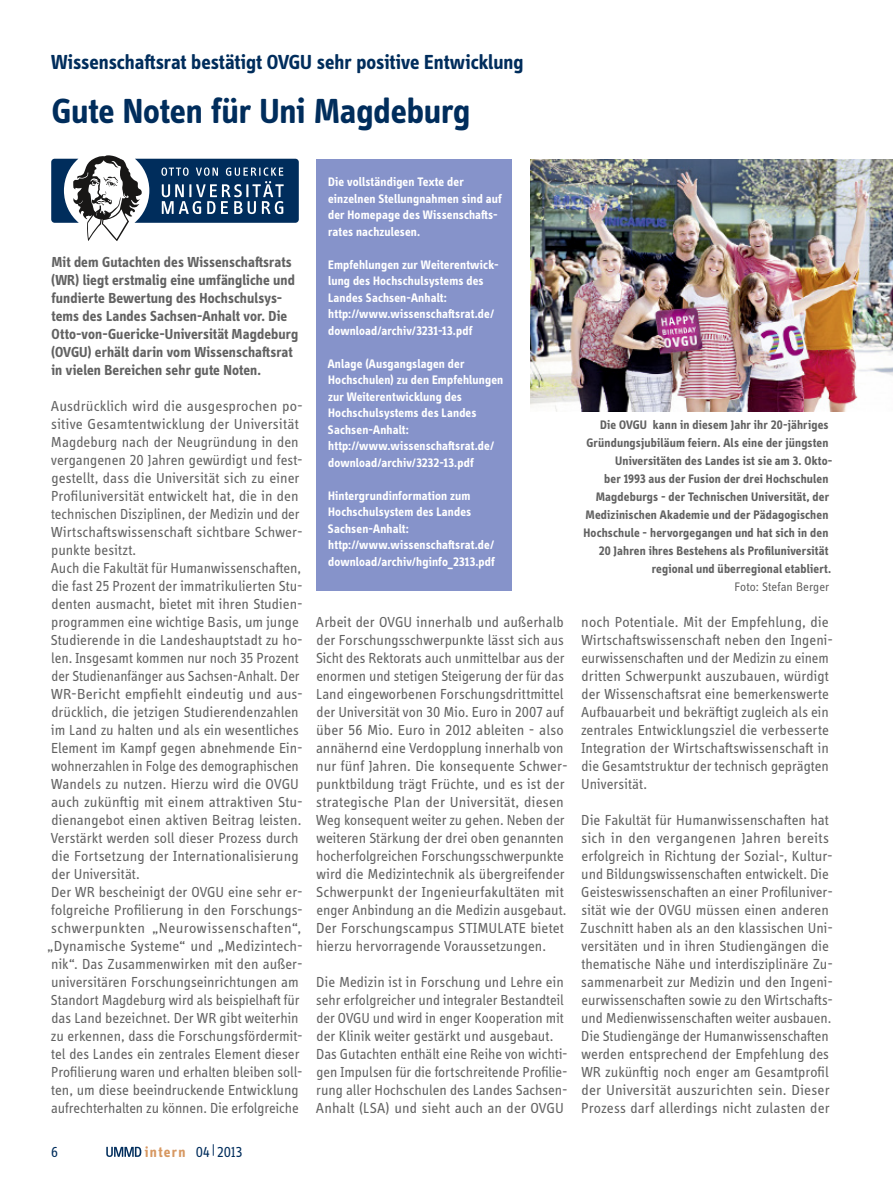
<style>
.page{position:relative;width:893px;height:1191px;background:#fff}
.page>*{position:absolute;margin:0;border:0;box-sizing:border-box;transform-origin:0 0}
.t1{font:700 36px "Info Display OT";letter-spacing:-.005em;color:#002d5c}
.t2{font:700 21px "Info Display OT";letter-spacing:-.005em;color:#002d5c}
.t3{font:15px/18px "Info Display OT";color:#626262}
.t4{font:700 15px/18px "Info Display OT";letter-spacing:.005em;color:#626262}
.t5{font:15px "Info Display OT";letter-spacing:.01em;color:#002d5c}
.t6{font:700 12.75px/16.5px "Info Display OT";letter-spacing:.015em;color:#fff}
.t7{font:700 12.75px "Info Display OT";letter-spacing:.015em;color:#626262}
.t8{font:12.75px "Info Display OT";letter-spacing:.01em;color:#626262}
.s1{font-weight:700;color:#d79862}
</style>
<div class="page">
<div style="left:316px;top:159px;width:196px;height:431px;background:#8693ca"></div>
<img style="left:530px;top:159px;width:363px;height:252px">
<svg style="left:51px;top:155px;width:248px;height:86px"></svg>
<svg style="left:106px;top:1146px;width:35px;height:11px"></svg>
<h2 class="t2" style="left:51px;top:49px;width:474px">Wissenschaftsrat bestätigt OVGU sehr positive Entwicklung</h2>
<h1 class="t1" style="left:52px;top:89px;width:420px">Gute Noten für Uni Magdeburg</h1>
<p class="t4" style="left:51px;top:253px;width:248px">Mit dem Gutachten des Wissenschaftsrats (WR) liegt erstmalig eine umfängliche und fundierte Bewertung des Hochschulsys&shy;tems des Landes Sachsen-Anhalt vor. Die Otto-von-Guericke-Universität Magdeburg (OVGU) erhält darin vom Wissenschaftsrat in vielen Bereichen sehr gute Noten.</p>
<p class="t3" style="left:47px;top:397px;width:257px">Ausdrücklich wird die ausgesprochen po&shy;sitive Gesamtentwicklung der Universität Magdeburg nach der Neugründung in den vergangenen 20 Jahren gewürdigt und fest&shy;gestellt, dass die Universität sich zu einer Profiluniversität entwickelt hat, die in den technischen Disziplinen, der Medizin und der Wirtschaftswissenschaft sichtbare Schwer&shy;punkte besitzt.<br>Auch die Fakultät für Humanwissenschaften, die fast 25 Prozent der immatrikulierten Stu&shy;denten ausmacht, bietet mit ihren Studien&shy;programmen eine wichtige Basis, um junge Studierende in die Landeshauptstadt zu ho&shy;len. Insgesamt kommen nur noch 35 Prozent der Studienanfänger aus Sachsen-Anhalt. Der WR-Bericht empfiehlt eindeutig und aus&shy;drücklich, die jetzigen Studierendenzahlen im Land zu halten und als ein wesentliches Element im Kampf gegen abnehmende Ein&shy;wohnerzahlen in Folge des demographischen Wandels zu nutzen. Hierzu wird die OVGU auch zukünftig mit einem attraktiven Stu&shy;dienangebot einen aktiven Beitrag leisten.<br>Verstärkt werden soll dieser Prozess durch die Fortsetzung der Internationalisierung der Universität.<br>Der WR bescheinigt der OVGU eine sehr er&shy;folgreiche Profilierung in den Forschungs&shy;schwerpunkten „Neurowissenschaften“, „Dynamische Systeme“ und „Medizintech&shy;nik“. Das Zusammenwirken mit den außer&shy;universitären Forschungseinrichtungen am Standort Magdeburg wird als beispielhaft für das Land bezeichnet. Der WR gibt weiterhin zu erkennen, dass die Forschungsfördermit&shy;tel des Landes ein zentrales Element dieser Profilierung waren und erhalten bleiben soll&shy;ten, um diese beeindruckende Entwicklung aufrechterhalten zu können. Die erfolgreiche</p>
<p class="t5" style="left:51px;top:1143px;width:8px">6</p>
<p class="t5" style="left:145px;top:1143px;width:99px"><span class="s1">intern</span> 04|2013</p>
<p class="t6" style="left:328px;top:173px;width:175px">Die vollständigen Texte der einzelnen Stellungnahmen sind auf der Homepage des Wissenschafts&shy;rates nachzulesen.</p>
<p class="t6" style="left:328px;top:256px;width:172px">Empfehlungen zur Weiterentwick&shy;lung des Hochschulsystems des<br>Landes Sachsen-Anhalt: http://www.wissenschaftsrat.de/ download/archiv/3231-13.pdf</p>
<p class="t6" style="left:328px;top:355px;width:177px">Anlage (Ausgangslagen der<br>Hochschulen) zu den Empfehlungen zur Weiterentwicklung des<br>Hochschulsystems des Landes<br>Sachsen-Anhalt: http://www.wissenschaftsrat.de/ download/archiv/3232-13.pdf</p>
<p class="t6" style="left:328px;top:487px;width:168px">Hintergrundinformation zum<br>Hochschulsystem des Landes<br>Sachsen-Anhalt: http://www.wissenschaftsrat.de/ download/archiv/hginfo_2313.pdf</p>
<p class="t3" style="left:316px;top:613px;width:253px">Arbeit der OVGU innerhalb und außerhalb der Forschungsschwerpunkte lässt sich aus Sicht des Rektorats auch unmittelbar aus der enormen und stetigen Steigerung der für das Land eingeworbenen Forschungsdrittmittel der Universität von 30 Mio. Euro in 2007 auf über 56 Mio. Euro in 2012 ableiten - also annähernd eine Verdopplung innerhalb von nur fünf Jahren. Die konsequente Schwer&shy;punktbildung trägt Früchte, und es ist der strategische Plan der Universität, diesen Weg konsequent weiter zu gehen. Neben der weiteren Stärkung der drei oben genannten hocherfolgreichen Forschungsschwerpunkte wird die Medizintechnik als übergreifender Schwerpunkt der Ingenieurfakultäten mit enger Anbindung an die Medizin ausgebaut.<br>Der Forschungscampus STIMULATE bietet hierzu hervorragende Voraussetzungen.</p>
<p class="t3" style="left:316px;top:973px;width:253px">Die Medizin ist in Forschung und Lehre ein sehr erfolgreicher und integraler Bestandteil der OVGU und wird in enger Kooperation mit der Klinik weiter gestärkt und ausgebaut.<br>Das Gutachten enthält eine Reihe von wichti&shy;gen Impulsen für die fortschreitende Profilie&shy;rung aller Hochschulen des Landes Sachsen-Anhalt (LSA) und sieht auch an der OVGU</p>
<p class="t7" style="left:600px;top:417px;width:230px">Die OVGU kann in diesem Jahr ihr 20-jähriges</p>
<p class="t7" style="left:586px;top:435px;width:243px">Gründungsjubiläum feiern. Als eine der jüngsten</p>
<p class="t7" style="left:615px;top:453px;width:219px">Universitäten des Landes ist sie am 3. Okto-</p>
<p class="t7" style="left:604px;top:471px;width:226px">ber 1993 aus der Fusion der drei Hochschulen</p>
<p class="t7" style="left:596px;top:489px;width:235px">Magdeburgs - der Technischen Universität, der</p>
<p class="t7" style="left:585px;top:507px;width:244px">Medizinischen Akademie und der Pädagogischen</p>
<p class="t7" style="left:583px;top:525px;width:246px">Hochschule - hervorgegangen und hat sich in den</p>
<p class="t7" style="left:599px;top:543px;width:231px">20 Jahren ihres Bestehens als Profiluniversität</p>
<p class="t7" style="left:652px;top:561px;width:181px">regional und überregional etabliert.</p>
<p class="t8" style="left:734px;top:579px;width:96px">Foto: Stefan Berger</p>
<p class="t3" style="left:581px;top:613px;width:253px">noch Potentiale. Mit der Empfehlung, die Wirtschaftswissenschaft neben den Ingeni&shy;eurwissenschaften und der Medizin zu einem dritten Schwerpunkt auszubauen, würdigt der Wissenschaftsrat eine bemerkenswerte Aufbauarbeit und bekräftigt zugleich als ein zentrales Entwicklungsziel die verbesserte Integration der Wirtschaftswissenschaft in die Gesamtstruktur der technisch geprägten Universität.</p>
<p class="t3" style="left:580px;top:811px;width:254px">Die Fakultät für Humanwissenschaften hat sich in den vergangenen Jahren bereits erfolgreich in Richtung der Sozial-, Kultur&shy;und Bildungswissenschaften entwickelt. Die Geisteswissenschaften an einer Profiluniver&shy;sität wie der OVGU müssen einen anderen Zuschnitt haben als an den klassischen Uni&shy;versitäten und in ihren Studiengängen die thematische Nähe und interdisziplinäre Zu&shy;sammenarbeit zur Medizin und den Ingeni&shy;eurwissenschaften sowie zu den Wirtschafts&shy;und Medienwissenschaften weiter ausbauen.<br>Die Studiengänge der Humanwissenschaften werden entsprechend der Empfehlung des WR zukünftig noch enger am Gesamtprofil der Universität auszurichten sein. Dieser Prozess darf allerdings nicht zulasten der</p>
</div>
